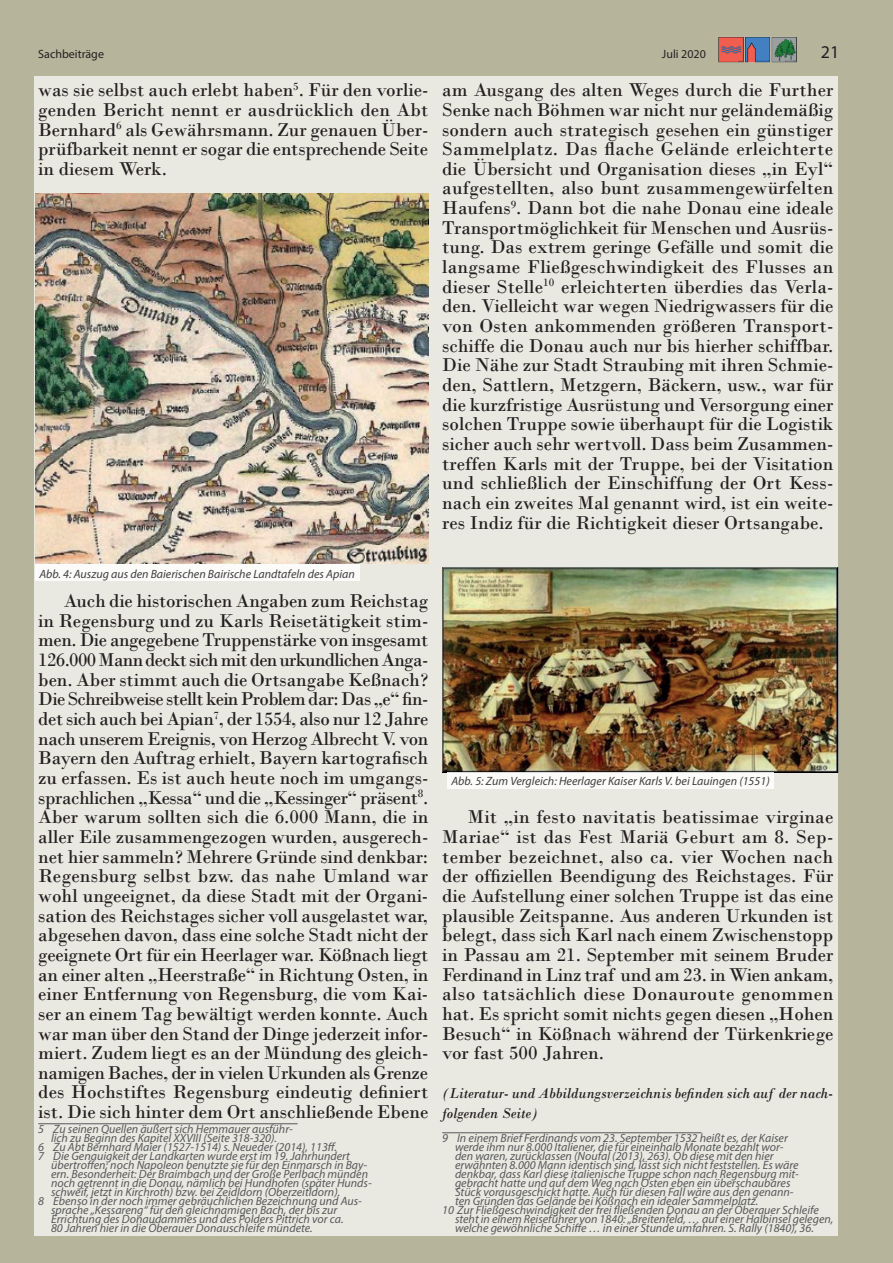
<style>
.page{position:relative;width:893px;height:1263px;background:#b7b49c}
.page>*{position:absolute;margin:0;border:0;box-sizing:border-box;transform-origin:0 0}
.t1{font:19.5px/19.6px "Bodoni";color:#231f20;text-align:justify}
.t2{font:18px "Myriad Pro";color:#231f20}
.t3{font:italic 15px/19.6px "Bodoni";color:#231f20}
.t4{font:italic 12px "Myriad Pro";color:#57585a}
.t5{font:italic 12px "Myriad Pro";color:#231f20}
.t6{font:12px "Myriad Pro";color:#231f20}
</style>
<div class="page">
<div style="left:34px;top:77px;width:804px;height:1159px;background:#e9e8e1"></div>
<hr style="left:38px;top:1123px;width:260px;height:1px;background:#57585a">
<hr style="left:442px;top:1132px;width:260px;height:1px;background:#57585a">
<img style="left:35px;top:194px;width:394px;height:369px">
<div style="left:35px;top:564px;width:324px;height:16px;background:#fff"></div>
<img style="left:443px;top:568px;width:395px;height:204px">
<div style="left:447px;top:772px;width:327px;height:16px;background:#fff"></div>
<img style="left:718px;top:37px;width:79px;height:26px">
<p class="t6" style="left:38px;top:46px;width:67px">Sachbeiträge</p>
<p class="t6" style="left:662px;top:46px;width:45px">Juli 2020</p>
<p class="t2" style="left:821px;top:41px;width:20px">21</p>
<p class="t1" style="left:38px;top:80px;width:392px">was sie selbst auch erlebt haben<sup>5</sup>. Für den vorlie&shy;genden Bericht nennt er ausdrücklich den Abt Bernhard<sup>6</sup> als Gewährsmann. Zur genauen Über&shy;prüfbarkeit nennt er sogar die entsprechende Seite in diesem Werk.</p>
<p class="t1" style="left:442px;top:80px;width:393px">am Ausgang des alten Weges durch die Further Senke nach Böhmen war nicht nur geländemäßig sondern auch strategisch gesehen ein günstiger Sammelplatz. Das flache Gelände erleichterte die Übersicht und Organisation dieses „in Eyl“ aufgestellten, also bunt zusammengewürfelten Haufens<sup>9</sup>. Dann bot die nahe Donau eine ideale Transportmöglichkeit für Menschen und Ausrüs&shy;tung. Das extrem geringe Gefälle und somit die langsame Fließgeschwindigkeit des Flusses an dieser Stelle<sup>10</sup> erleichterten überdies das Verla&shy;den. Vielleicht war wegen Niedrigwassers für die von Osten ankommenden größeren Transport&shy;schiffe die Donau auch nur bis hierher schiffbar.<br>Die Nähe zur Stadt Straubing mit ihren Schmie&shy;den, Sattlern, Metzgern, Bäckern, usw., war für die kurzfristige Ausrüstung und Versorgung einer solchen Truppe sowie überhaupt für die Logistik sicher auch sehr wertvoll. Dass beim Zusammen&shy;treffen Karls mit der Truppe, bei der Visitation und schließlich der Einschiffung der Ort Keßß - nach ein zweites Mal genannt wird, ist ein weite&shy;res Indiz für die Richtigkeit dieser Ortsangabe.</p>
<p class="t5" style="left:39px;top:566px;width:317px">Abb. 4: Auszug aus den Baierischen Bairische Landtafeln des Apian</p>
<p class="t1" style="left:38px;top:591px;width:392px;text-indent:26px">Auch die historischen Angaben zum Reichstag in Regensburg und zu Karls Reisetätigkeit stim&shy;men. Die angegebene Truppenstärke von insgesamt 126.000 Mann deckt sich mit den urkundlichen Anga&shy;ben. Aber stimmt auch die Ortsangabe Keßnach?<br>Die Schreibweise stellt kein Problem dar: Das „e“ fin&shy;det sich auch bei Apian<sup>7</sup>, der 1554, also nur 12 Jahre nach unserem Ereignis, von Herzog Albrecht V. von Bayern den Auftrag erhielt, Bayern kartografisch zu erfassen. Es ist auch heute noch im umgangs&shy;sprachlichen „Kessa“ und die „Kessinger“ präsent<sup>8</sup>.<br>Aber warum sollten sich die 6.000 Mann, die in aller Eile zusammengezogen wurden, ausgerech&shy;net hier sammeln? Mehrere Gründe sind denkbar:<br>Regensburg selbst bzw. das nahe Umland war wohl ungeeignet, da diese Stadt mit der Organi&shy;sation des Reichstages sicher voll ausgelastet war, abgesehen davon, dass eine solche Stadt nicht der geeignete Ort für ein Heerlager war. Kößnach liegt an einer alten „Heerstraße“ in Richtung Osten, in einer Entfernung von Regensburg, die vom Kai&shy;ser an einem Tag bewältigt werden konnte. Auch war man über den Stand der Dinge jederzeit infor&shy;miert. Zudem liegt es an der Mündung des gleich&shy;namigen Baches, der in vielen Urkunden als Grenze des Hochstiftes Regensburg eindeutig definiert ist. Die sich hinter dem Ort anschließende Ebene</p>
<p class="t4" style="left:38px;top:1121px;width:256px">5 Zu seinen Quellen äußert sich Hemmauer ausführ-</p>
<p class="t4" style="left:51px;top:1130px;width:228px">lich zu Beginn des Kapitel XXVIII (Seite 318-320).</p>
<p class="t4" style="left:38px;top:1139px;width:300px">6 Zu Abt Bernhard Maier (1527-1514) s. Neueder (2014), 113ff.</p>
<p class="t4" style="left:38px;top:1148px;width:313px">7 Die Genauigkeit der Landkarten wurde erst im 19. Jahrhundert</p>
<p class="t4" style="left:51px;top:1157px;width:318px">übertroffen; noch Napoleon benutzte sie für den Einmarsch in Bay-</p>
<p class="t4" style="left:51px;top:1166px;width:319px">ern. Besonderheit: Der Braimbach und der Große Perlbach münden</p>
<p class="t4" style="left:51px;top:1175px;width:322px">noch getrennt in die Donau, nämlich bei Hundhofen (später Hunds-</p>
<p class="t4" style="left:51px;top:1184px;width:291px">schweif, jetzt in Kirchroth) bzw. bei Zeidldorn (Oberzeitldorn).</p>
<p class="t4" style="left:38px;top:1193px;width:325px">8 Ebenso in der noch immer gebräuchlichen Bezeichnung und Aus-</p>
<p class="t4" style="left:51px;top:1202px;width:288px">sprache „Kessareng“ für den gleichnamigen Bach, der bis zur</p>
<p class="t4" style="left:51px;top:1211px;width:294px">Errichtung des Donaudammes und des Polders Pittrich vor ca.</p>
<p class="t4" style="left:51px;top:1220px;width:263px">80 Jahren hier in die Öberauer Donauschleife mündete.</p>
<p class="t5" style="left:451px;top:774px;width:320px">Abb. 5: Zum Vergleich: Heerlager Kaiser Karls V. bei Lauingen (1551)</p>
<p class="t1" style="left:442px;top:807px;width:393px;text-indent:26px">Mit „in festo navitatis beatissimae virginae Mariae“ ist das Fest Mariä Geburt am 8. Sep&shy;tember bezeichnet, also ca. vier Wochen nach der offiziellen Beendigung des Reichstages. Für die Aufstellung einer solchen Truppe ist das eine plausible Zeitspanne. Aus anderen Urkunden ist belegt, dass sich Karl nach einem Zwischenstopp in Passau am 21. September mit seinem Bruder Ferdinand in Linz traf und am 23. in Wien ankam, also tatsächlich diese Donauroute genommen hat. Es spricht somit nichts gegen diesen „Hohen Besuch“ in Kößnach während der Türkenkriege vor fast 500 Jahren.</p>
<p class="t3" style="left:442px;top:1084px;width:393px">(Literatur- und Abbildungsverzeichnis befinden sich auf der nach&shy;folgenden Seite)</p>
<p class="t4" style="left:442px;top:1130px;width:347px">9 In einem Brief Ferdinands vom 23. September 1532 heißt es, der Kaiser</p>
<p class="t4" style="left:455px;top:1139px;width:330px">werde ihm nur 8.000 Italiener, die für eineinhalb Monate bezahlt wor-</p>
<p class="t4" style="left:455px;top:1148px;width:320px">den waren, zurücklassen (Noufal (2013), 263). Ob diese mit den hier</p>
<p class="t4" style="left:455px;top:1157px;width:345px">erwähnten 8.000 Mann identisch sind, lässt sich nicht feststellen. Es wäre</p>
<p class="t4" style="left:455px;top:1166px;width:345px">denkbar, dass Karl diese italienische Truppe schon nach Regensburg mit-</p>
<p class="t4" style="left:455px;top:1175px;width:337px">gebracht hatte und auf dem Weg nach Osten eben ein überschaubares</p>
<p class="t4" style="left:455px;top:1184px;width:340px">Stück vorausgeschickt hatte. Auch für diesen Fall wäre aus den genann-</p>
<p class="t4" style="left:455px;top:1193px;width:305px">ten Gründen das Gelände bei Kößnach ein idealer Sammelplatz.</p>
<p class="t4" style="left:442px;top:1202px;width:378px">10 Zur Fließgeschwindigkeit der frei fließenden Donau an der Öberauer Schleife</p>
<p class="t4" style="left:455px;top:1211px;width:380px">steht in einem Reiseführer von 1840: „Breitenfeld, … auf einer Halbinsel gelegen,</p>
<p class="t4" style="left:455px;top:1220px;width:360px">welche gewöhnliche Schiffe … in einer Stunde umfahren. S. Rally (1840), 36.</p>
</div>
